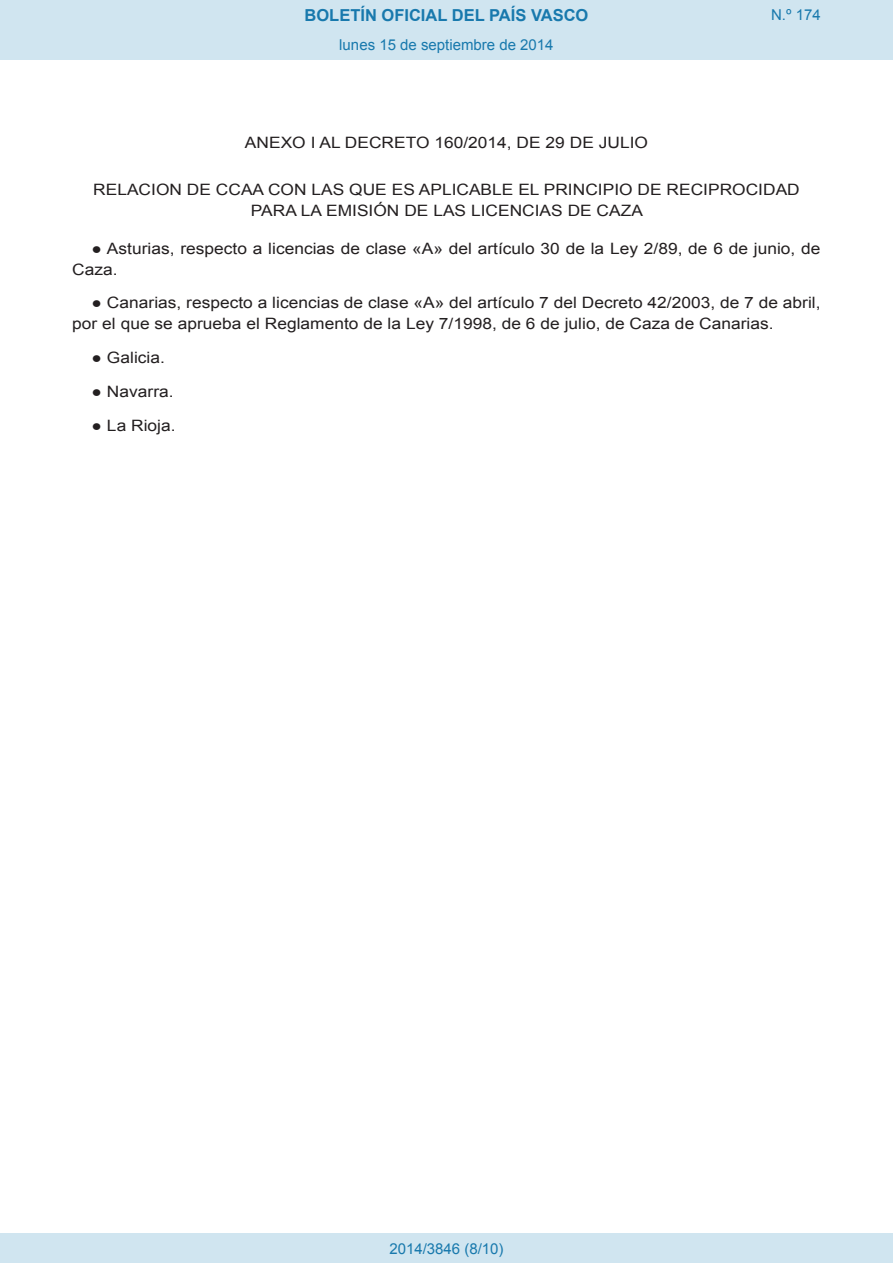
<style>
.page{position:relative;width:893px;height:1263px;background:#fff}
.page>*{position:absolute;margin:0;border:0;box-sizing:border-box;transform-origin:0 0}
.t1{font:700 16.5px "Arial";color:#1879ad}
.BOPVDetalle{font:15.6px/21px "Arial";color:#231f20;scale:1.11 1}
.BOPVClave{font:15.6px/21px "Arial";color:#231f20;text-align:center;scale:1.11 1}
.Paginacion_Centro{font:15px "Arial";color:#1879ad}
</style>
<div class="page">
<div style="left:0;top:0;width:893px;height:60px;background:#d0e5f0"></div>
<div style="left:0;top:1233px;width:893px;height:30px;background:#d0e5f0"></div>
<p class="t1" style="left:305px;top:4px;width:285px">BOLETÍN OFICIAL DEL PAÍS VASCO</p>
<p class="Paginacion_Centro" style="left:339px;top:35px;width:216px">lunes 15 de septiembre de 2014</p>
<p class="Paginacion_Centro" style="left:771px;top:5px;width:51px">N.º 174</p>
<p class="BOPVClave" style="left:245px;top:132px;width:365px">ANEXO I AL DECRETO 160/2014, DE 29 DE JULIO</p>
<p class="BOPVClave" style="left:93px;top:179px;width:638px">RELACION DE CCAA CON LAS QUE ES APLICABLE EL PRINCIPIO DE RECIPROCIDAD<br>PARA LA EMISIÓN DE LAS LICENCIAS DE CAZA</p>
<p class="BOPVDetalle" style="left:72px;top:238px;width:676px;text-indent:19px">● Asturias, respecto a licencias de clase «A» del artículo 30 de la Ley 2/89, de 6 de junio, de<br>Caza.</p>
<p class="BOPVDetalle" style="left:72px;top:293px;width:676px;text-indent:19px">● Canarias, respecto a licencias de clase «A» del artículo 7 del Decreto 42/2003, de 7 de abril, por el que se aprueba el Reglamento de la Ley 7/1998, de 6 de julio, de Caza de Canarias.</p>
<p class="BOPVDetalle" style="left:92px;top:347px;width:68px">● Galicia.</p>
<p class="BOPVDetalle" style="left:92px;top:381px;width:75px">● Navarra.</p>
<p class="BOPVDetalle" style="left:92px;top:415px;width:77px">● La Rioja.</p>
<p class="Paginacion_Centro" style="left:389px;top:1238px;width:116px">2014/3846 (8/10)</p>
</div>
